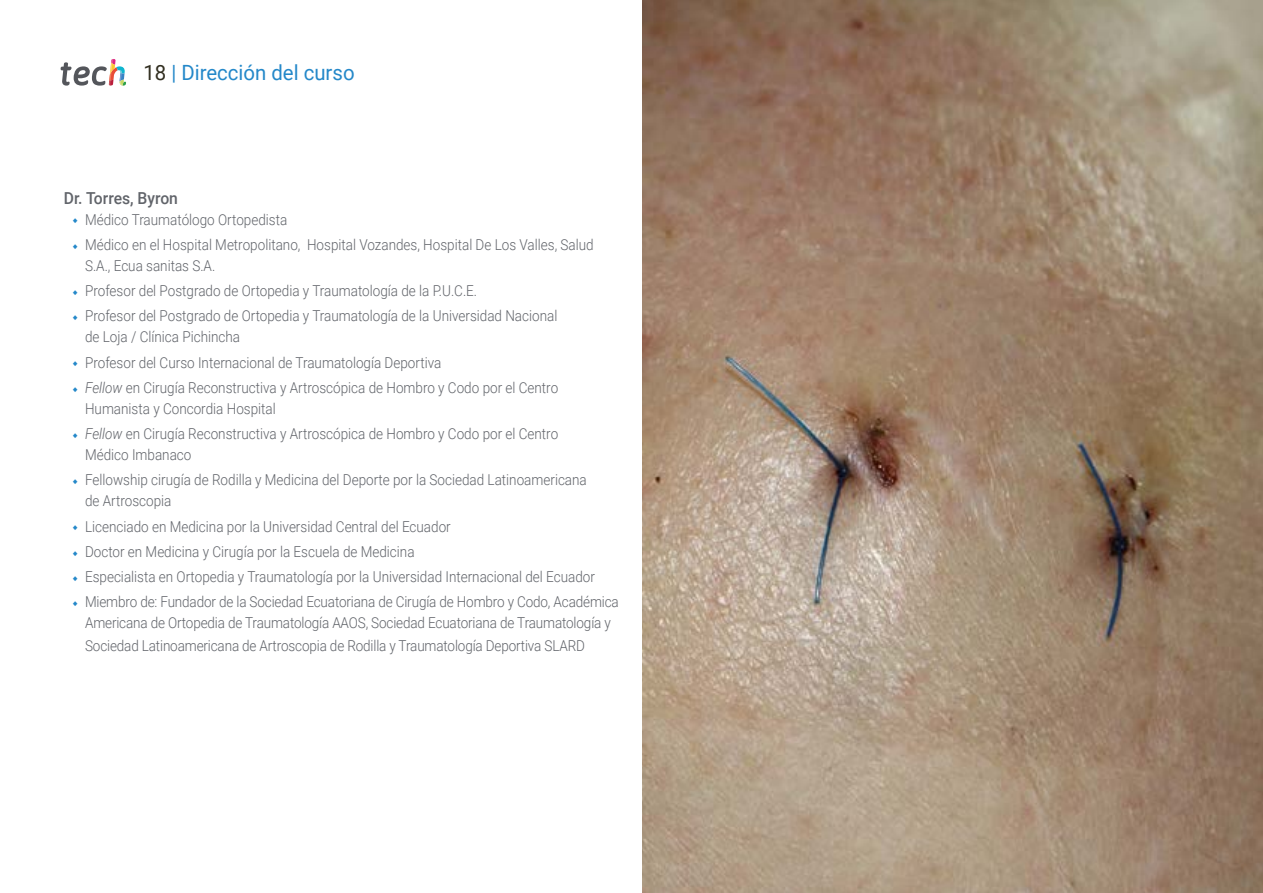
<style>
.page{position:relative;width:1263px;height:893px;background:#fff}
.page>*{position:absolute;margin:0;border:0;box-sizing:border-box;transform-origin:0 0}
.t1{font:21px "Roboto";color:#2488c9}
.t2{font:500 16.5px "Roboto";color:#61646a;scale:.95 1}
.t3{font:300 15px/25.2px "Roboto";color:#61646a;scale:.9 1}
.s1{color:#312e20}
.s2{font-style:italic}
</style>
<div class="page">
<svg style="left:61px;top:59px;width:65px;height:27px"></svg>
<img style="left:642px;top:0;width:621px;height:893px">
<h1 class="t1" style="left:144px;top:57px;width:213px"><span class="s1">18</span> | Dirección del curso</h1>
<p class="t2" style="left:64px;top:186px;width:122px">Dr. Torres, Byron</p>
<p class="t3" style="left:85px;top:206px;width:567px">Médico Traumatólogo Ortopedista<br>Médico en el Hospital Metropolitano, Hospital Vozandes, Hospital De Los Valles, Salud</p>
<p class="t3" style="left:85px;top:252px;width:526px">S.A., Ecua sanitas S.A.<br>Profesor del Postgrado de Ortopedia y Traumatología de la P.U.C.E.<br>Profesor del Postgrado de Ortopedia y Traumatología de la Universidad Nacional</p>
<p class="t3" style="left:85px;top:324px;width:527px">de Loja / Clínica Pichincha<br>Profesor del Curso Internacional de Traumatología Deportiva<br><span class="s2">Fellow</span> en Cirugía Reconstructiva y Artroscópica de Hombro y Codo por el Centro</p>
<p class="t3" style="left:85px;top:395px;width:527px">Humanista y Concordia Hospital<br><span class="s2">Fellow</span> en Cirugía Reconstructiva y Artroscópica de Hombro y Codo por el Centro</p>
<p class="t3" style="left:85px;top:442px;width:559px">Médico Imbanaco<br>Fellowship cirugía de Rodilla y Medicina del Deporte por la Sociedad Latinoamericana</p>
<p class="t3" style="left:85px;top:488px;width:594px">de Artroscopia<br>Licenciado en Medicina por la Universidad Central del Ecuador<br>Doctor en Medicina y Cirugía por la Escuela de Medicina<br>Especialista en Ortopedia y Traumatología por la Universidad Internacional del Ecuador Miembro de: Fundador de la Sociedad Ecuatoriana de Cirugía de Hombro y Codo, Académica</p>
<p class="t3" style="left:85px;top:611px;width:586px;line-height:22.5px">Americana de Ortopedia de Traumatología AAOS, Sociedad Ecuatoriana de Traumatología y<br>Sociedad Latinoamericana de Artroscopia de Rodilla y Traumatología Deportiva SLARD</p>
</div>
